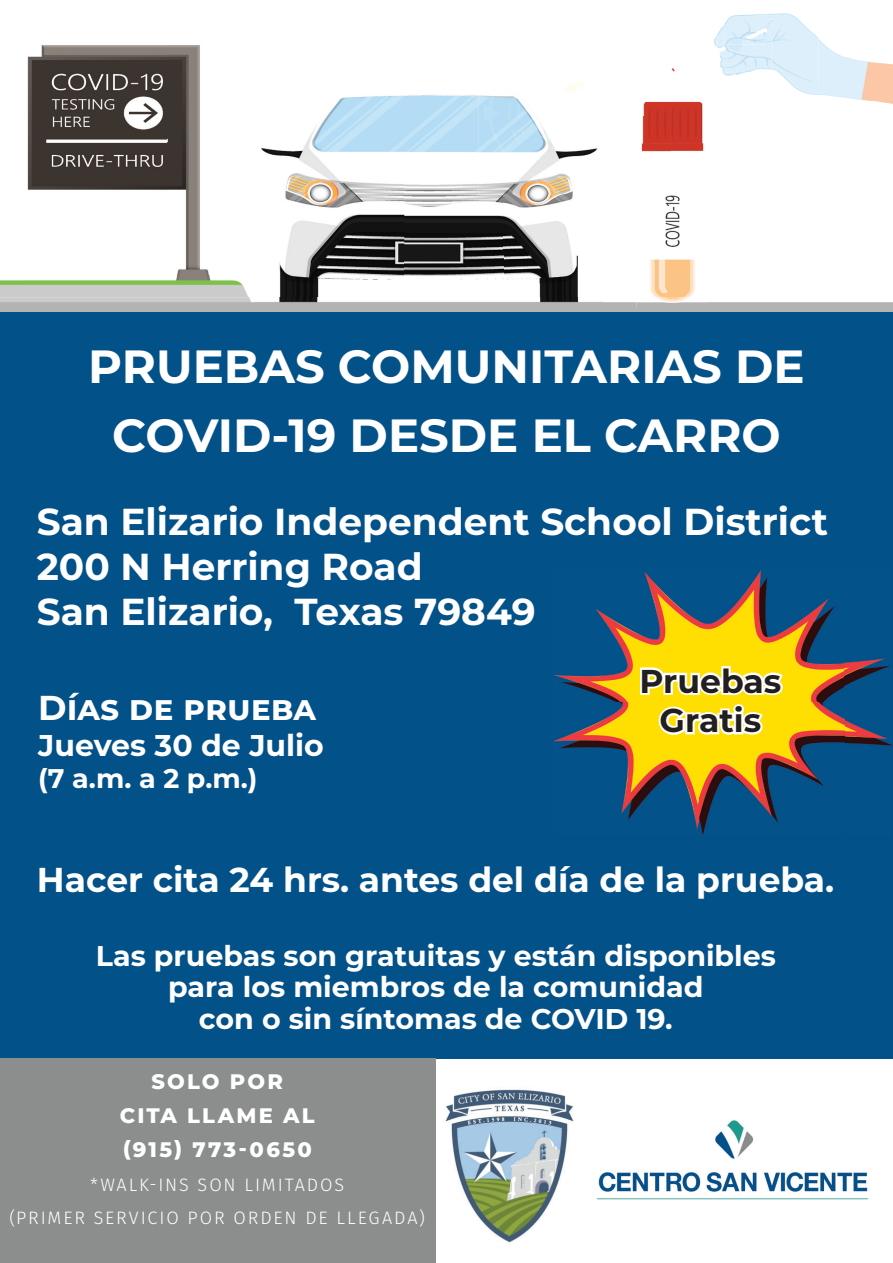
<style>
.page{position:relative;width:893px;height:1263px;background:#fff}
.page>*{position:absolute;margin:0;border:0;box-sizing:border-box;transform-origin:0 0}
.t1{font:700 46.5px/69px "Montserrat";color:#fff;text-align:center}
.t2{font:700 37.5px/45px "Montserrat";color:#fff}
.t3{font:700 34.5px "Montserrat";color:#fff}
.t4{font:700 33px/39.6px "Montserrat";color:#231f20;text-align:center}
.t5{font:700 30px "Montserrat";color:#fff}
.t6{font:700 28.5px/31.5px "Montserrat";color:#fff;text-align:center}
.t7{font:700 27px "Montserrat";color:#fff}
.t8{font:800 21px/33.8px "Montserrat";letter-spacing:.105em;color:#fff;text-align:center}
.t9{font:300 18px/33.8px "Fira Sans";letter-spacing:.1em;color:#fff;text-align:center}
</style>
<div class="page">
<img style="left:27px;top:45px;width:183px;height:231px">
<img style="left:503px;top:194px;width:75px;height:103px">
<img style="left:261px;top:95px;width:242px;height:202px">
<img style="left:266px;top:297px;width:336px;height:10px">
<svg style="left:255px;top:301px;width:11px;height:6px"></svg>
<img style="left:266px;top:312px;width:627px;height:1px">
<img style="left:0;top:312px;width:266px;height:1px">
<img style="left:0;top:276px;width:245px;height:13px">
<img style="left:478px;top:95px;width:120px;height:99px">
<img style="left:637px;top:101px;width:71px;height:206px">
<img style="left:637px;top:101px;width:34px;height:93px">
<img style="left:874px;top:63px;width:19px;height:41px">
<img style="left:874px;top:62px;width:7px;height:39px">
<img style="left:855px;top:62px;width:19px;height:39px">
<img style="left:727px;top:13px;width:119px;height:85px">
<img style="left:846px;top:57px;width:24px;height:42px">
<img style="left:758px;top:16px;width:21px;height:4px">
<img style="left:739px;top:15px;width:17px;height:5px">
<img style="left:576px;top:95px;width:22px;height:20px">
<img style="left:637px;top:101px;width:7px;height:14px">
<img style="left:714px;top:35px;width:3px;height:12px">
<img style="left:717px;top:33px;width:1px;height:15px">
<img style="left:560px;top:81px;width:30px;height:17px">
<svg style="left:671px;top:68px;width:4px;height:4px"></svg>
<img style="left:725px;top:33px;width:94px;height:53px">
<img style="left:724px;top:74px;width:49px;height:1px">
<svg style="left:718px;top:20px;width:73px;height:54px;background:#dceef9"></svg>
<div style="left:0;top:313px;width:893px;height:746px;background:#035189"></div>
<img style="left:597px;top:1120px;width:271px;height:80px">
<div style="left:0;top:1059px;width:436px;height:204px;background:#8c8d8d"></div>
<img style="left:554px;top:571px;width:339px;height:264px">
<svg style="left:638px;top:664px;width:147px;height:73px;background:#ffed73"></svg>
<img style="left:445px;top:1089px;width:129px;height:155px">
<h1 class="t1" style="left:88px;top:329px;width:718px">PRUEBAS COMUNITARIAS DE<br>COVID-19 DESDE EL CARRO</h1>
<h2 class="t2" style="left:37px;top:497px;width:793px">San Elizario Independent School District<br>200 N Herring Road<br>San Elizario, Texas 79849</h2>
<p class="t3" style="left:38px;top:683px;width:279px">Días de prueba</p>
<p class="t5" style="left:38px;top:723px;width:287px">Jueves 30 de Julio</p>
<p class="t7" style="left:38px;top:759px;width:221px">(7 a.m. a 2 p.m.)</p>
<p class="t4" style="left:639px;top:659px;width:143px">Pruebas<br>Gratis</p>
<p class="t3" style="left:37px;top:855px;width:799px">Hacer cita 24 hrs. antes del día de la prueba.</p>
<p class="t6" style="left:96px;top:938px;width:682px">Las pruebas son gratuitas y están disponibles para los miembros de la comunidad<br>con o sin síntomas de COVID 19.</p>
<p class="t8" style="left:120px;top:1064px;width:196px">SOLO POR<br>CITA LLAME AL (915) 773-0650</p>
<p class="t9" style="left:9px;top:1167px;width:417px">*WALK-INS SON LIMITADOS<br>(PRIMER SERVICIO POR ORDEN DE LLEGADA)</p>
</div>
